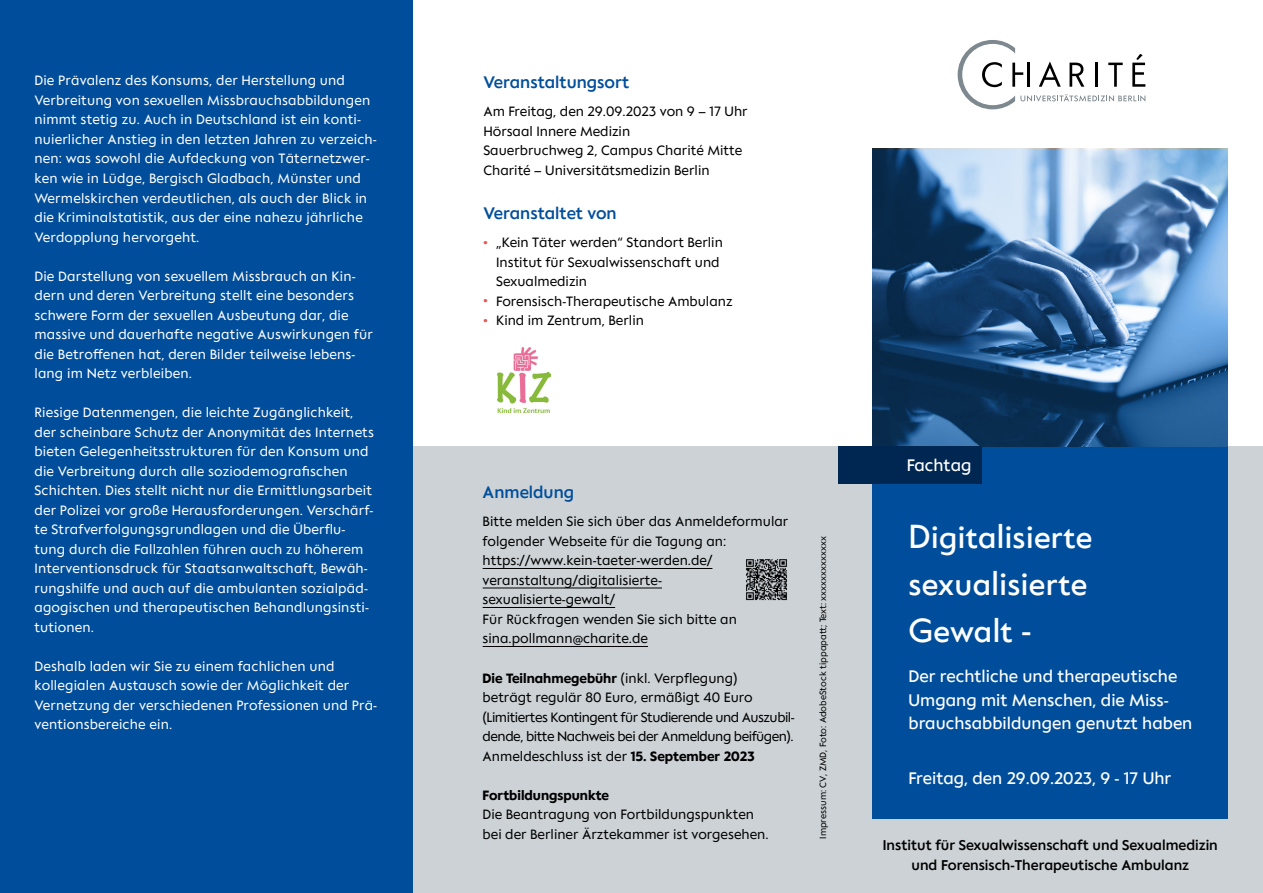
<style>
.page{position:relative;width:1263px;height:893px;background:#fff}
.page>*{position:absolute;margin:0;border:0;box-sizing:border-box;transform-origin:0 0}
.DL_Titel_H1{font:39px/46.8px "Charite Headline";letter-spacing:.01em;color:#fff}
.DL_Titel_H2{font:19.5px/23.4px "Charite Text";color:#fff}
.DL_H2{font:500 19.5px "Charite Text";color:#004e9b}
.DL_Rubrik{font:19.5px "Charite Text";color:#fff}
.DL_Co-Absenderschaft{font:500 16.5px/19.8px "Charite Text";color:#000;text-align:center}
.Vorwort_10_5_13{font:15.75px/19.5px "Charite Text";letter-spacing:.01em;color:#fff}
.DL_Copy{font:15.75px/19.5px "Charite Text";color:#000}
.DL_Copy-2{font:15.75px/19.5px "Charite Text";letter-spacing:-.03em;color:#000}
.Foto_Impressum_7{font:10.65px "Charite Text";color:#000}
.s1{font-weight:900;color:#ea5652}
.s2{font-weight:700}
</style>
<div class="page">
<svg style="left:958px;top:40px;width:187px;height:69px"></svg>
<div style="left:414px;top:446px;width:849px;height:447px;background:#ccd2d6"></div>
<div style="left:872px;top:149px;width:355px;height:670px;background:#004e9b"></div>
<svg style="left:872px;top:149px;width:355px;height:297px;background:#49729b"></svg>
<img style="left:746px;top:559px;width:41px;height:42px">
<div style="left:839px;top:446px;width:143px;height:38px;background:#002752"></div>
<div style="left:0;top:0;width:412px;height:893px;background:#004e9b"></div>
<hr style="left:483px;top:568px;width:229px;height:1px;background:#000">
<hr style="left:483px;top:588px;width:179px;height:1px;background:#000">
<hr style="left:483px;top:607px;width:132px;height:1px;background:#000">
<hr style="left:483px;top:646px;width:165px;height:1px;background:#000">
<img style="left:497px;top:348px;width:53px;height:64px">
<p class="Vorwort_10_5_13" style="left:34px;top:71px;width:344px">Die Prävalenz des Konsums, der Herstellung und Verbreitung von sexuellen Missbrauchsabbildungen nimmt stetig zu. Auch in Deutschland ist ein konti&shy;nuierlicher Anstieg in den letzten Jahren zu verzeich&shy;nen: was sowohl die Aufdeckung von Täternetzwer&shy;ken wie in Lüdge, Bergisch Gladbach, Münster und Wermelskirchen verdeutlichen, als auch der Blick in die Kriminalstatistik, aus der eine nahezu jährliche Verdopplung hervorgeht.</p>
<p class="Vorwort_10_5_13" style="left:34px;top:266px;width:340px">Die Darstellung von sexuellem Missbrauch an Kin&shy;dern und deren Verbreitung stellt eine besonders schwere Form der sexuellen Ausbeutung dar, die massive und dauerhafte negative Auswirkungen für die Betroffenen hat, deren Bilder teilweise lebens&shy;lang im Netz verbleiben.</p>
<p class="Vorwort_10_5_13" style="left:34px;top:402px;width:341px">Riesige Datenmengen, die leichte Zugänglichkeit, der scheinbare Schutz der Anonymität des Internets bieten Gelegenheitsstrukturen für den Konsum und die Verbreitung durch alle soziodemografischen Schichten. Dies stellt nicht nur die Ermittlungsarbeit der Polizei vor große Herausforderungen. Verschärf&shy;te Strafverfolgungsgrundlagen und die Überflu&shy;tung durch die Fallzahlen führen auch zu höherem Interventionsdruck für Staatsanwaltschaft, Bewäh&shy;rungshilfe und auch auf die ambulanten sozialpäd&shy;agogischen und therapeutischen Behandlungsinsti&shy;tutionen.</p>
<p class="Vorwort_10_5_13" style="left:34px;top:656px;width:344px">Deshalb laden wir Sie zu einem fachlichen und kollegialen Austausch sowie der Möglichkeit der Vernetzung der verschiedenen Professionen und Prä&shy;ventionsbereiche ein.</p>
<p class="DL_H2" style="left:483px;top:71px;width:147px">Veranstaltungsort</p>
<p class="DL_Copy" style="left:483px;top:101px;width:266px">Am Freitag, den 29.09.2023 von 9 – 17 Uhr</p>
<p class="DL_Copy" style="left:483px;top:121px;width:148px">Hörsaal Innere Medizin</p>
<p class="DL_Copy" style="left:483px;top:140px;width:260px">Sauerbruchweg 2, Campus Charité Mitte</p>
<p class="DL_Copy" style="left:483px;top:160px;width:228px">Charité – Universitätsmedizin Berlin</p>
<p class="DL_H2" style="left:483px;top:202px;width:135px">Veranstaltet von</p>
<p class="DL_Copy" style="left:496px;top:232px;width:228px;text-indent:-13px"><span class="s1">•</span> „Kein Täter werden“ Standort Berlin<br>Institut für Sexualwissenschaft und<br>Sexualmedizin</p>
<p class="DL_Copy" style="left:483px;top:291px;width:251px"><span class="s1">•</span> Forensisch-Therapeutische Ambulanz</p>
<p class="DL_Copy" style="left:483px;top:310px;width:162px"><span class="s1">•</span> Kind im Zentrum, Berlin</p>
<p class="DL_H2" style="left:483px;top:481px;width:93px">Anmeldung</p>
<p class="DL_Copy" style="left:483px;top:512px;width:307px">Bitte melden Sie sich über das Anmeldeformular folgender Webseite für die Tagung an:</p>
<p class="DL_Copy" style="left:483px;top:551px;width:231px">https://www.kein-taeter-werden.de/ veranstaltung/digitalisierte&shy;sexualisierte-gewalt/</p>
<p class="DL_Copy" style="left:483px;top:609px;width:256px">Für Rückfragen wenden Sie sich bitte an sina.pollmann@charite.de</p>
<p class="DL_Copy-2" style="left:483px;top:668px;width:314px"><span class="s2">Die Teilnahmegebühr</span> (inkl. Verpflegung)<br>beträgt regulär 80 Euro, ermäßigt 40 Euro (Limitiertes Kontingent für Studierende und Auszubil&shy;dende, bitte Nachweis bei der Anmeldung beifügen).</p>
<p class="DL_Copy" style="left:483px;top:746px;width:273px">Anmeldeschluss ist der <span class="s2">15. September 2023</span></p>
<p class="DL_Copy" style="left:483px;top:785px;width:287px"><span class="s2">Fortbildungspunkte<br></span>Die Beantragung von Fortbildungspunkten bei der Berliner Ärztekammer ist vorgesehen.</p>
<p class="Foto_Impressum_7" style="left:817px;top:839px;width:304px;rotate:-90deg">Impressum: CV, ZMD, Foto: AdobeStock tippapatt; Text: xxxxxxxxxxxxx</p>
<p class="DL_Rubrik" style="left:907px;top:454px;width:66px">Fachtag</p>
<p class="DL_Titel_H1" style="left:908px;top:511px;width:185px">Digitalisierte sexualisierte<br>Gewalt -</p>
<p class="DL_Titel_H2" style="left:908px;top:664px;width:285px">Der rechtliche und therapeutische<br>Umgang mit Menschen, die Miss&shy;brauchsabbildungen genutzt haben</p>
<p class="DL_Titel_H2" style="left:908px;top:766px;width:264px">Freitag, den 29.09.2023, 9 - 17 Uhr</p>
<p class="DL_Co-Absenderschaft" style="left:883px;top:835px;width:337px">Institut für Sexualwissenschaft und Sexualmedizin und Forensisch-Therapeutische Ambulanz</p>
</div>
